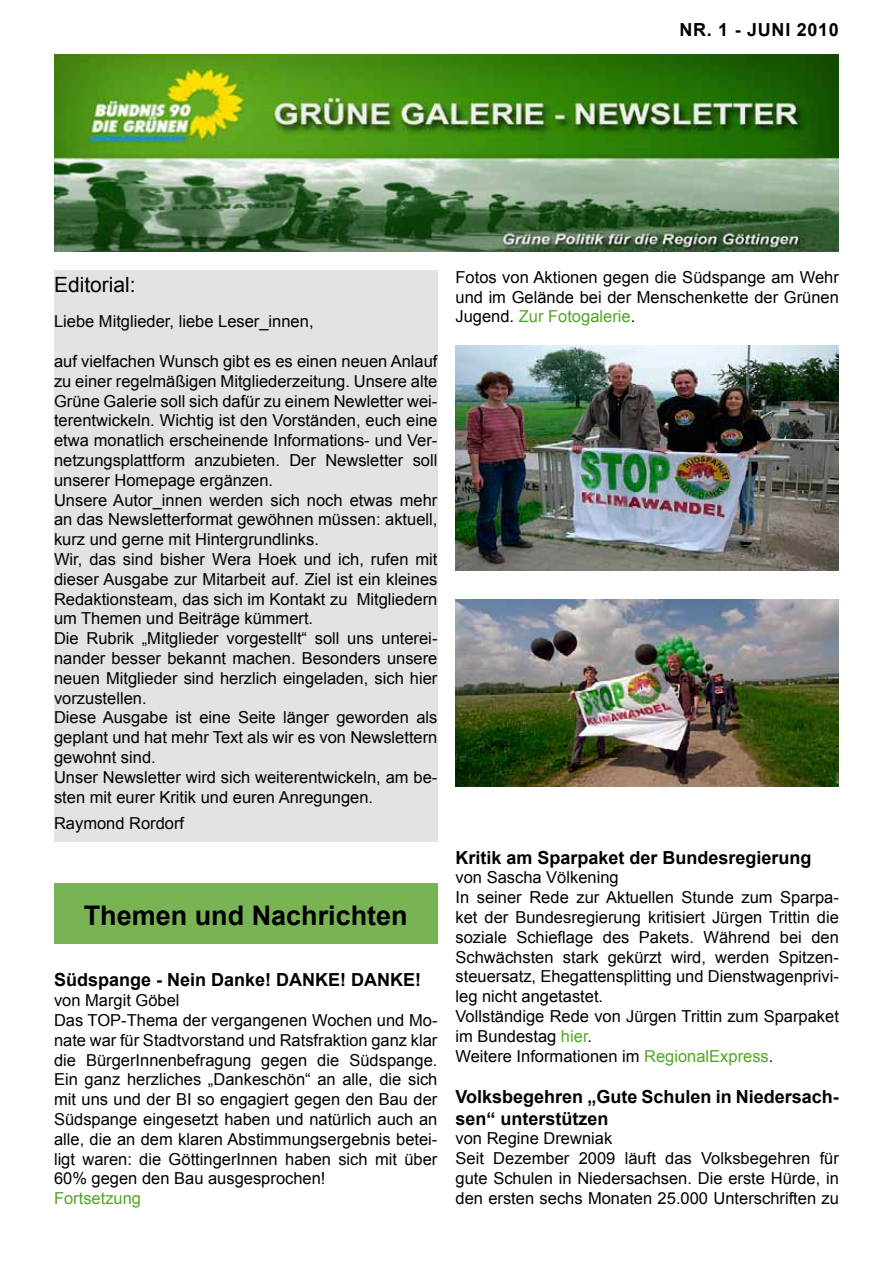
<style>
.page{position:relative;width:893px;height:1263px;background:#fff}
.page>*{position:absolute;margin:0;border:0;box-sizing:border-box;transform-origin:0 0}
.t1{font:700 27px "Arial";color:#000}
.t2{font:21px "Arial";color:#000}
.t3{font:700 18px/21.6px "Arial";color:#000}
.t4{font:700 18px "Arial";letter-spacing:.04em;color:#000}
.t5{font:16.5px/19.8px "Arial";color:#000}
.t6{font:16.5px "Arial";color:#52a625}
.s1{color:#52a625}
</style>
<div class="page">
<img style="left:54px;top:54px;width:785px;height:198px">
<div style="left:54px;top:271px;width:383px;height:571px;background:#e1e3e4"></div>
<div style="left:54px;top:883px;width:383px;height:60px;background:#79b454"></div>
<img style="left:455px;top:600px;width:383px;height:187px">
<img style="left:455px;top:346px;width:384px;height:225px">
<p class="t4" style="left:679px;top:18px;width:161px">Nr. 1 - Juni 2010</p>
<p class="t2" style="left:54px;top:271px;width:83px">Editorial:</p>
<p class="t5" style="left:54px;top:312px;width:261px">Liebe Mitglieder, liebe Leser_innen,</p>
<p class="t5" style="left:54px;top:351px;width:385px">auf vielfachen Wunsch gibt es es einen neuen Anlauf zu einer regelmäßigen Mitgliederzeitung. Unsere alte Grüne Galerie soll sich dafür zu einem Newletter wei&shy;terentwickeln. Wichtig ist den Vorständen, euch eine etwa monatlich erscheinende Informations- und Ver&shy;netzungsplattform anzubieten. Der Newsletter soll unserer Homepage ergänzen.<br>Unsere Autor_innen werden sich noch etwas mehr an das Newsletterformat gewöhnen müssen: aktuell, kurz und gerne mit Hintergrundlinks.<br>Wir, das sind bisher Wera Hoek und ich, rufen mit dieser Ausgabe zur Mitarbeit auf. Ziel ist ein kleines Redaktionsteam, das sich im Kontakt zu Mitgliedern um Themen und Beiträge kümmert.<br>Die Rubrik „Mitglieder vorgestellt“ soll uns unterei&shy;nander besser bekannt machen. Besonders unsere neuen Mitglieder sind herzlich eingeladen, sich hier vorzustellen.<br>Diese Ausgabe ist eine Seite länger geworden als geplant und hat mehr Text als wir es von Newslettern gewohnt sind.<br>Unser Newsletter wird sich weiterentwickeln, am be&shy;sten mit eurer Kritik und euren Anregungen.</p>
<p class="t5" style="left:54px;top:813px;width:132px">Raymond Rordorf</p>
<h1 class="t1" style="left:84px;top:897px;width:326px">Themen und Nachrichten</h1>
<p class="t3" style="left:54px;top:970px;width:369px">Südspange - Nein Danke! DANKE! DANKE!</p>
<p class="t5" style="left:54px;top:990px;width:385px">von Margit Göbel<br>Das TOP-Thema der vergangenen Wochen und Mo&shy;nate war für Stadtvorstand und Ratsfraktion ganz klar die BürgerInnenbefragung gegen die Südspange.<br>Ein ganz herzliches „Dankeschön“ an alle, die sich mit uns und der BI so engagiert gegen den Bau der Südspange eingesetzt haben und natürlich auch an alle, die an dem klaren Abstimmungsergebnis betei&shy;ligt waren: die GöttingerInnen haben sich mit über 60% gegen den Bau ausgesprochen!</p>
<p class="t6" style="left:54px;top:1187px;width:89px">Fortsetzung</p>
<p class="t5" style="left:455px;top:267px;width:385px;text-align:justify">Fotos von Aktionen gegen die Südspange am Wehr und im Gelände bei der Menschenkette der Grünen Jugend. <span class="s1">Zur Fotogalerie</span>.</p>
<p class="t3" style="left:455px;top:847px;width:358px">Kritik am Sparpaket der Bundesregierung</p>
<p class="t5" style="left:455px;top:868px;width:385px">von Sascha Völkening<br>In seiner Rede zur Aktuellen Stunde zum Sparpa&shy;ket der Bundesregierung kritisiert Jürgen Trittin die soziale Schieflage des Pakets. Während bei den Schwächsten stark gekürzt wird, werden Spitzen&shy;steuersatz, Ehegattensplitting und Dienstwagenprivi&shy;leg nicht angetastet.<br>Vollständige Rede von Jürgen Trittin zum Sparpaket im Bundestag <span class="s1">hier</span>.<br>Weitere Informationen im <span class="s1">RegionalExpress</span>.</p>
<p class="t3" style="left:455px;top:1086px;width:385px">Volksbegehren „Gute Schulen in Niedersach&shy;sen“ unterstützen</p>
<p class="t5" style="left:455px;top:1129px;width:385px">von Regine Drewniak<br>Seit Dezember 2009 läuft das Volksbegehren für gute Schulen in Niedersachsen. Die erste Hürde, in den ersten sechs Monaten 25.000 Unterschriften zu</p>
</div>
